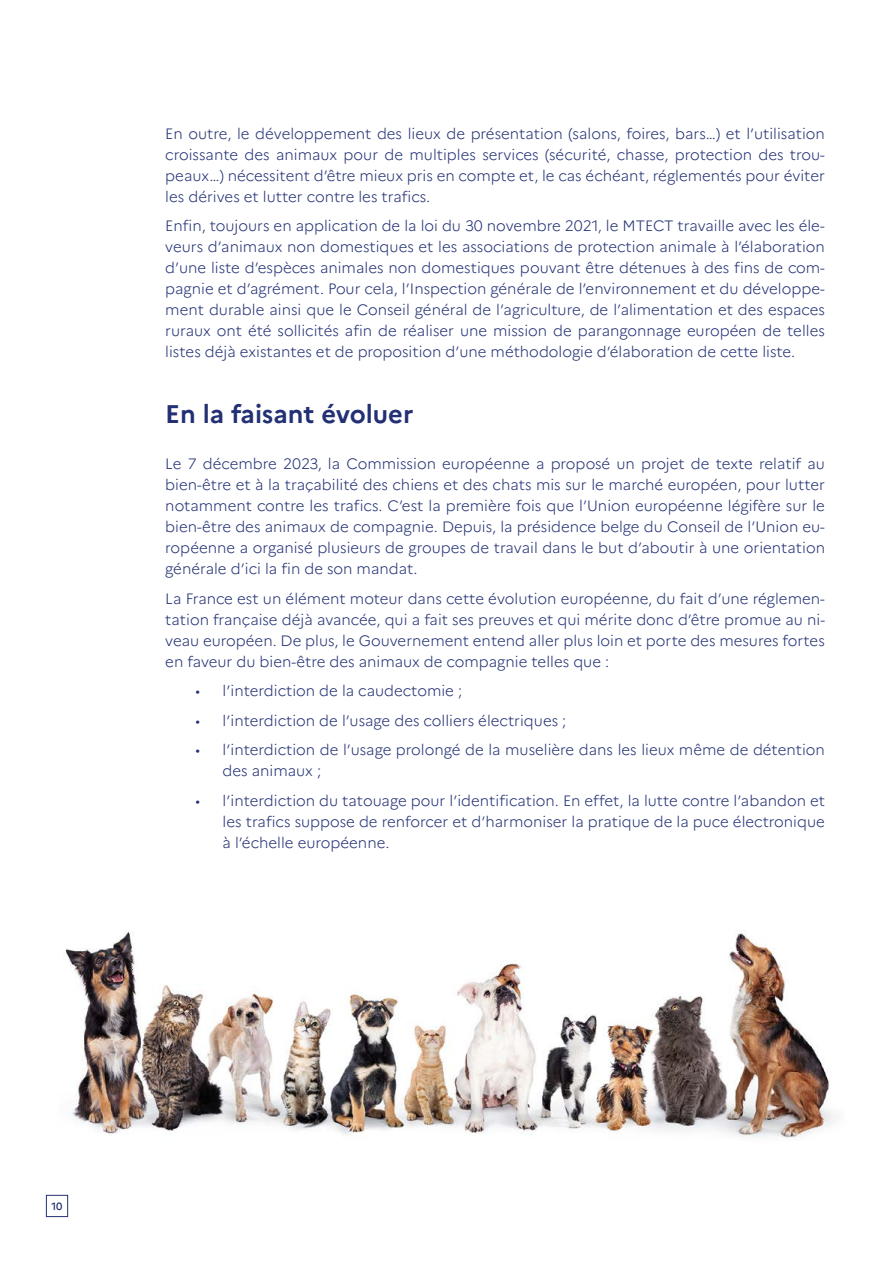
<style>
.page{position:relative;width:893px;height:1263px;background:#fff}
.page>*{position:absolute;margin:0;border:0;box-sizing:border-box;transform-origin:0 0}
.t1{font:700 25.5px "Marianne";color:#233174}
.t2{font:300 15px/21px "Marianne";color:#233174;text-align:justify}
.t3{font:500 10.5px "Marianne";color:#233174}
</style>
<div class="page">
<img style="left:66px;top:930px;width:768px;height:210px">
<div style="left:46px;top:1195px;width:22px;height:22px;border:1px solid #233174"></div>
<p class="t2" style="left:165px;top:122px;width:661px">En outre, le développement des lieux de présentation (salons, foires, bars…) et l’utilisation croissante des animaux pour de multiples services (sécurité, chasse, protection des trou&shy;peaux…) nécessitent d’être mieux pris en compte et, le cas échéant, réglementés pour éviter les dérives et lutter contre les trafics.</p>
<p class="t2" style="left:165px;top:214px;width:661px">Enfin, toujours en application de la loi du 30 novembre 2021, le MTECT travaille avec les éle&shy;veurs d’animaux non domestiques et les associations de protection animale à l’élaboration d’une liste d’espèces animales non domestiques pouvant être détenues à des fins de com&shy;pagnie et d’agrément. Pour cela, l’Inspection générale de l’environnement et du développe&shy;ment durable ainsi que le Conseil général de l’agriculture, de l’alimentation et des espaces ruraux ont été sollicités afin de réaliser une mission de parangonnage européen de telles listes déjà existantes et de proposition d’une méthodologie d’élaboration de cette liste.</p>
<h1 class="t1" style="left:165px;top:394px;width:250px">En la faisant évoluer</h1>
<p class="t2" style="left:165px;top:452px;width:661px">Le 7 décembre 2023, la Commission européenne a proposé un projet de texte relatif au bien-être et à la traçabilité des chiens et des chats mis sur le marché européen, pour lutter notamment contre les trafics. C’est la première fois que l’Union européenne légifère sur le bien-être des animaux de compagnie. Depuis, la présidence belge du Conseil de l’Union eu&shy;ropéenne a organisé plusieurs de groupes de travail dans le but d’aboutir à une orientation générale d’ici la fin de son mandat.</p>
<p class="t2" style="left:165px;top:587px;width:661px">La France est un élément moteur dans cette évolution européenne, du fait d’une réglemen&shy;tation française déjà avancée, qui a fait ses preuves et qui mérite donc d’être promue au ni&shy;veau européen. De plus, le Gouvernement entend aller plus loin et porte des mesures fortes en faveur du bien-être des animaux de compagnie telles que :</p>
<p class="t2" style="left:196px;top:679px;width:268px">• l’interdiction de la caudectomie ;</p>
<p class="t2" style="left:196px;top:709px;width:372px">• l’interdiction de l’usage des colliers électriques ;</p>
<p class="t2" style="left:223px;top:738px;width:604px;text-indent:-27px">• l’interdiction de l’usage prolongé de la muselière dans les lieux même de détention des animaux ;</p>
<p class="t2" style="left:223px;top:789px;width:604px;text-indent:-27px">• l’interdiction du tatouage pour l’identification. En effet, la lutte contre l’abandon et les trafics suppose de renforcer et d’harmoniser la pratique de la puce électronique à l’échelle européenne.</p>
<p class="t3" style="left:51px;top:1198px;width:13px">10</p>
</div>
